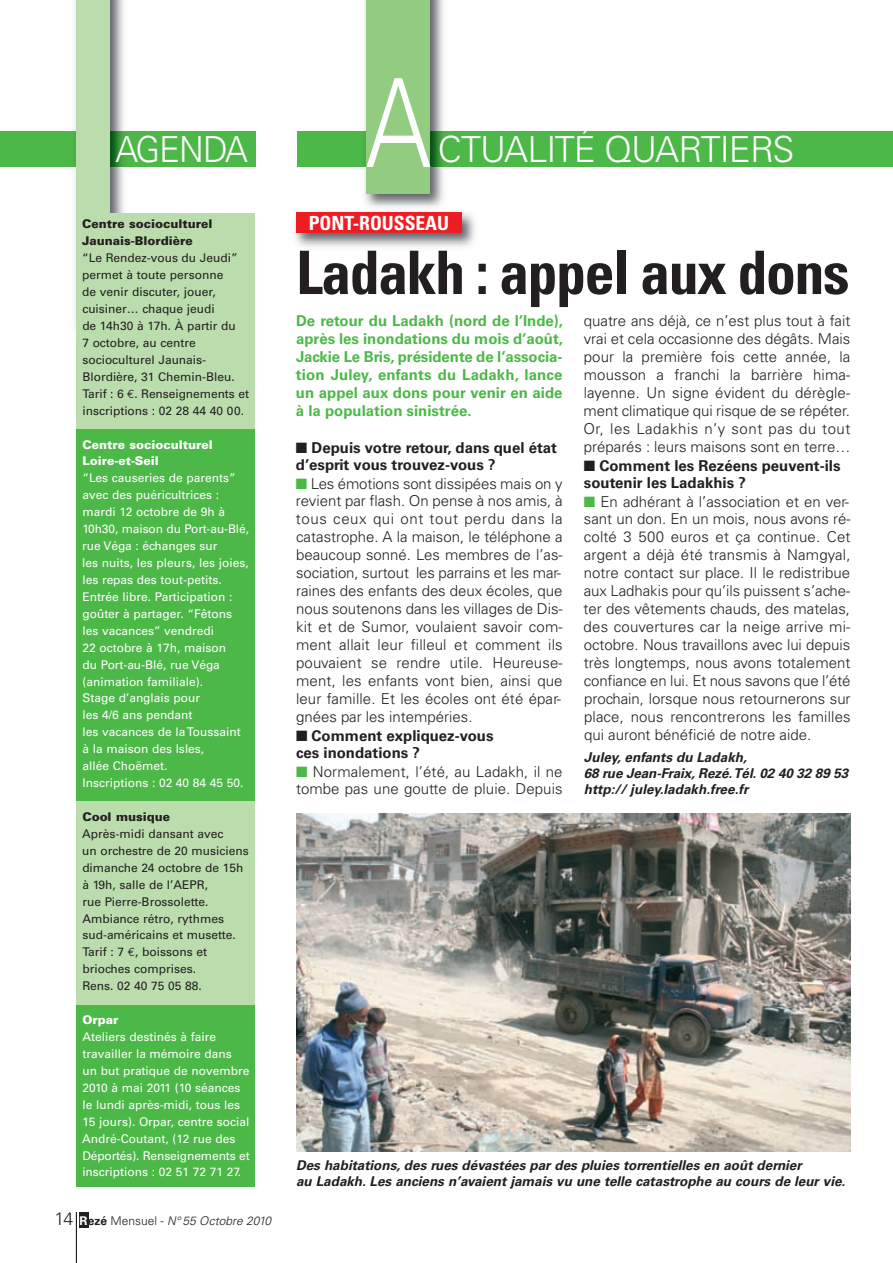
<style>
.page{position:relative;width:893px;height:1263px;background:#fff}
.page>*{position:absolute;margin:0;border:0;box-sizing:border-box;transform-origin:0 0}
.t1{font:300 123px "Univers";color:#fff;scale:.8 1}
.t2{font:700 condensed 60px "Univers";letter-spacing:-.025em;color:#231f20}
.t3{font:300 36px "Univers";letter-spacing:-.025em;color:#fff}
.t4{font:300 36px "Univers";letter-spacing:-.025em;color:#fff;scale:.95 1}
.t5{font:700 condensed 19.5px "Univers";color:#fff}
.t6{font:300 15px/18px "Univers";letter-spacing:.005em;color:#231f20;text-align:justify}
.t7{font:700 15px/18px "Univers";color:#4cb848;text-align:justify}
.t8{font:700 15px/17.4px "Univers";color:#231f20}
.t9{font:italic 700 13.5px/16.2px "Univers";color:#231f20}
.t10{font:12px/17px "Univers";color:#fff}
.t11{font:12px/17px "Univers";color:#231f20}
.t12{font:900 12px/17px "Univers";color:#231f20}
.t13{font:900 12px/17px "Univers";color:#fff}
.t14{font:italic 300 12px "Univers";letter-spacing:.005em;color:#231f20}
.s1{font-family:"Euro Mono"}
.s2{font-style:normal;font-size:18px}
.s3{font-weight:700;font-style:normal;color:#fff}
.s4{font-weight:700;font-style:normal}
.s5{font-style:normal}
.s6{color:#4cb848}
</style>
<div class="page">
<div style="left:79px;top:1212px;width:10px;height:15px;background:#231f20"></div>
<hr style="left:76px;top:1212px;width:1px;height:51px;background:#231f20">
<img style="left:296px;top:813px;width:554px;height:338px">
<div style="left:297px;top:132px;width:596px;height:35px;background:#4cb848"></div>
<img style="left:360px;top:0;width:90px;height:206px">
<div style="left:366px;top:0;width:64px;height:194px;background:#91cc81"></div>
<div style="left:0;top:132px;width:255px;height:35px;background:#4cb848"></div>
<img style="left:70px;top:0;width:60px;height:342px">
<div style="left:77px;top:0;width:33px;height:323px;background:#bbddae"></div>
<div style="left:77px;top:213px;width:178px;height:973px;background:#bbddae"></div>
<div style="left:77px;top:429px;width:178px;height:372px;background:#4cb848"></div>
<div style="left:77px;top:1005px;width:178px;height:181px;background:#4cb848"></div>
<img style="left:294px;top:206px;width:181px;height:41px">
<div style="left:296px;top:213px;width:166px;height:20px;background:#ee1d23"></div>
<h3 class="t4" style="left:115px;top:136px;width:141px">AGENDA</h3>
<p class="t12" style="left:82px;top:217px;width:132px">Centre socioculturel<br>Jaunais-Blordière</p>
<p class="t11" style="left:82px;top:251px;width:168px">“Le Rendez-vous du Jeudi” permet à toute personne<br>de venir discuter, jouer, cuisiner… chaque jeudi<br>de 14h30 à 17h. À partir du<br>7 octobre, au centre socioculturel Jaunais-<br>Blordière, 31 Chemin-Bleu.<br>Tarif : 6 <span class="s1">€</span>. Renseignements et inscriptions : 02 28 44 40 00.</p>
<p class="t13" style="left:82px;top:437px;width:132px">Centre socioculturel<br>Loire-et-Seil</p>
<p class="t10" style="left:82px;top:471px;width:168px">“Les causeries de parents” avec des puéricultrices : mardi 12 octobre de 9h à<br>10h30, maison du Port-au-Blé, rue Véga : échanges sur<br>les nuits, les pleurs, les joies, les repas des tout-petits.<br>Entrée libre. Participation : goûter à partager. “Fêtons les vacances” vendredi<br>22 octobre à 17h, maison<br>du Port-au-Blé, rue Véga (animation familiale).<br>Stage d’anglais pour<br>les 4/6 ans pendant<br>les vacances de la Toussaint à la maison des Isles,<br>allée Choëmet.<br>Inscriptions : 02 40 84 45 50.</p>
<p class="t12" style="left:82px;top:809px;width:89px">Cool musique</p>
<p class="t11" style="left:82px;top:826px;width:168px">Après-midi dansant avec<br>un orchestre de 20 musiciens dimanche 24 octobre de 15h à 19h, salle de l’AEPR,<br>rue Pierre-Brossolette.<br>Ambiance rétro, rythmes sud-américains et musette.<br>Tarif : 7 <span class="s1">€</span>, boissons et brioches comprises.<br>Rens. 02 40 75 05 88.</p>
<p class="t13" style="left:82px;top:1012px;width:37px">Orpar</p>
<p class="t10" style="left:82px;top:1029px;width:169px">Ateliers destinés à faire travailler la mémoire dans<br>un but pratique de novembre<br>2010 à mai 2011 (10 séances le lundi après-midi, tous les<br>15 jours). Orpar, centre social<br>André-Coutant, (12 rue des<br>Déportés). Renseignements et inscriptions : 02 51 72 71 27.</p>
<p class="t14" style="left:54px;top:1217px;width:218px"><span class="s2">14</span> <span class="s3">R</span><span class="s4">ezé</span> <span class="s5">Mensuel -</span> N° 55 Octobre 2010</p>
<h1 class="t1" style="left:366px;top:78px;width:84px">A</h1>
<h3 class="t3" style="left:438px;top:136px;width:358px">CTUALITÉ QUARTIERS</h3>
<h3 class="t5" style="left:309px;top:216px;width:142px">PONT-ROUSSEAU</h3>
<h2 class="t2" style="left:296px;top:251px;width:555px">Ladakh : appel aux dons</h2>
<p class="t7" style="left:296px;top:313px;width:269px">De retour du Ladakh (nord de l’Inde), après les inondations du mois d’août, Jackie Le Bris, présidente de l’associa&shy;tion Juley, enfants du Ladakh, lance un appel aux dons pour venir en aide à la population sinistrée.</p>
<p class="t8" style="left:296px;top:440px;width:263px">■ Depuis votre retour, dans quel état d’esprit vous trouvez-vous ?</p>
<p class="t6" style="left:296px;top:476px;width:268px"><span class="s6">■</span> Les émotions sont dissipées mais on y revient par flash. On pense à nos amis, à tous ceux qui ont tout perdu dans la catastrophe. A la maison, le téléphone a beaucoup sonné. Les membres de l’as&shy;sociation, surtout les parrains et les mar&shy;raines des enfants des deux écoles, que nous soutenons dans les villages de Dis&shy;kit et de Sumor, voulaient savoir com&shy;ment allait leur filleul et comment ils pouvaient se rendre utile. Heureuse&shy;ment, les enfants vont bien, ainsi que leur famille. Et les écoles ont été épar&shy;gnées par les intempéries.</p>
<p class="t8" style="left:296px;top:728px;width:199px">■ Comment expliquez-vous ces inondations ?</p>
<p class="t6" style="left:296px;top:764px;width:268px;line-height:17.4px"><span class="s6">■</span> Normalement, l’été, au Ladakh, il ne tombe pas une goutte de pluie. Depuis</p>
<p class="t6" style="left:583px;top:313px;width:269px">quatre ans déjà, ce n’est plus tout à fait vrai et cela occasionne des dégâts. Mais pour la première fois cette année, la mousson a franchi la barrière hima&shy;layenne. Un signe évident du dérègle&shy;ment climatique qui risque de se répéter.<br>Or, les Ladakhis n’y sont pas du tout préparés : leurs maisons sont en terre…</p>
<p class="t8" style="left:584px;top:458px;width:258px">■ Comment les Rezéens peuvent-ils soutenir les Ladakhis ?</p>
<p class="t6" style="left:583px;top:494px;width:269px"><span class="s6">■</span> En adhérant à l’association et en ver&shy;sant un don. En un mois, nous avons ré&shy;colté 3 500 euros et ça continue. Cet argent a déjà été transmis à Namgyal, notre contact sur place. Il le redistribue aux Ladhakis pour qu’ils puissent s’ache&shy;ter des vêtements chauds, des matelas, des couvertures car la neige arrive mi&shy;octobre. Nous travaillons avec lui depuis très longtemps, nous avons totalement confiance en lui. Et nous savons que l’été prochain, lorsque nous retournerons sur place, nous rencontrerons les familles qui auront bénéficié de notre aide.</p>
<p class="t9" style="left:584px;top:750px;width:266px">Juley, enfants du Ladakh,<br>68 rue Jean-Fraix, Rezé. Tél. 02 40 32 89 53 http:// juley.ladakh.free.fr</p>
<p class="t9" style="left:296px;top:1158px;width:551px">Des habitations, des rues dévastées par des pluies torrentielles en août dernier<br>au Ladakh. Les anciens n’avaient jamais vu une telle catastrophe au cours de leur vie.</p>
</div>
